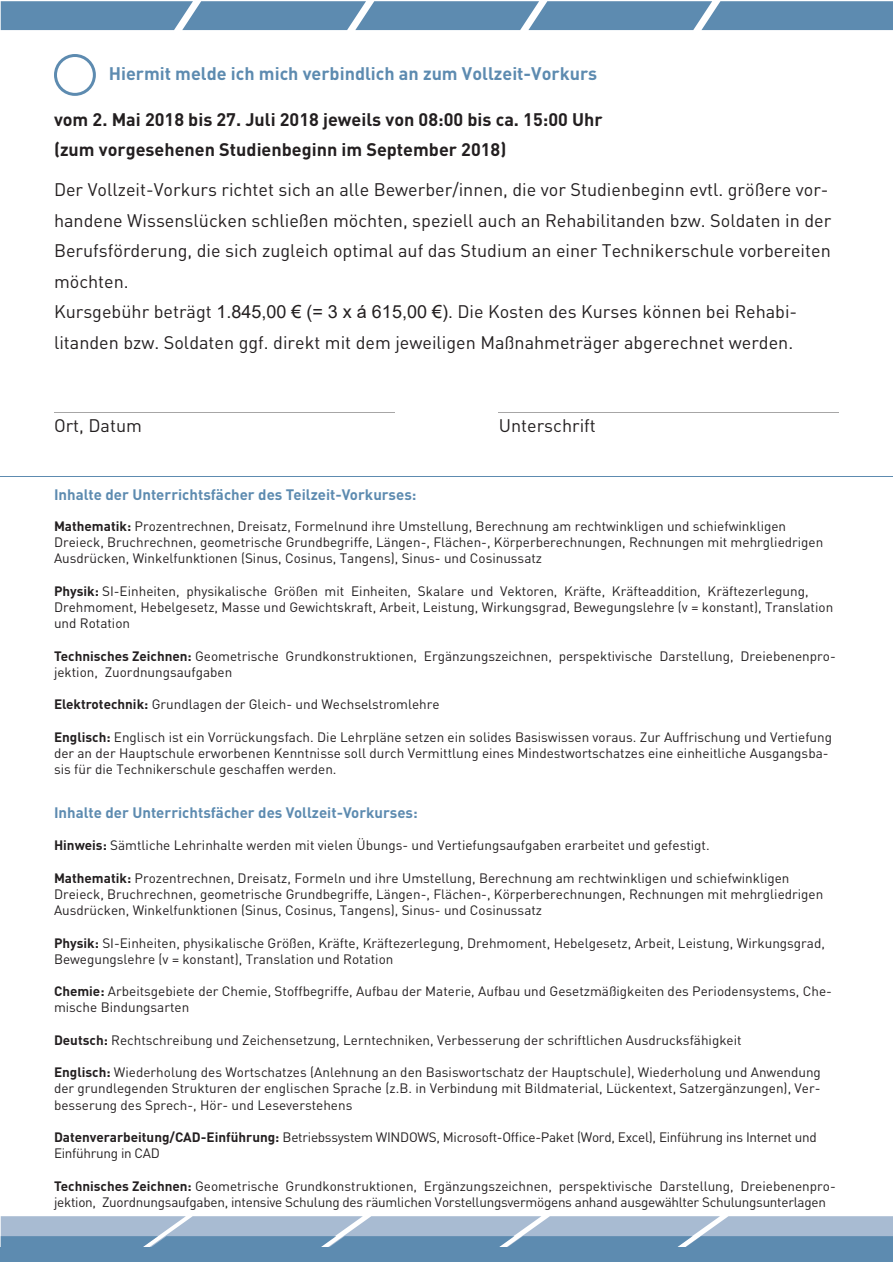
<style>
.page{position:relative;width:893px;height:1263px;background:#fff}
.page>*{position:absolute;margin:0;border:0;box-sizing:border-box;transform-origin:0 0}
.t1{font:18px/30.6px "DIN";color:#231f20}
.t2{font:700 18px/30.6px "DIN";color:#231f20}
.t3{font:700 18px "DIN";color:#5d8bb0}
.t4{font:700 15px "DIN";color:#5d8bb0}
.t5{font:13.5px/16.2px "DIN";color:#231f20}
.t6{font:13.5px/16.2px "DIN";letter-spacing:-.02em;color:#231f20}
.s1{font-family:"Arial"}
.s2{font-weight:700}
</style>
<div class="page">
<svg style="left:0;top:1216px;width:893px;height:38px;background:#92adc8"></svg>
<div style="left:1px;top:1247px;width:892px;height:15px;background:#5d8bb0"></div>
<svg style="left:0;top:1px;width:893px;height:29px;background:#6490b3"></svg>
<div style="left:54px;top:54px;width:42px;height:42px;border:3px solid #5d8bb0;border-radius:50%"></div>
<hr style="left:499px;top:412px;width:340px;height:1px;background:#231f20">
<hr style="left:54px;top:412px;width:340px;height:1px;background:#231f20">
<hr style="left:0;top:476px;width:893px;height:1px;background:#5d8bb0">
<h1 class="t3" style="left:109px;top:62px;width:490px">Hiermit melde ich mich verbindlich an zum Vollzeit-Vorkurs</h1>
<h1 class="t2" style="left:54px;top:103px;width:550px">vom 2. Mai 2018 bis 27. Juli 2018 jeweils von 08:00 bis ca. 15:00 Uhr (zum vorgesehenen Studienbeginn im September 2018)</h1>
<p class="t1" style="left:54px;top:174px;width:779px">Der Vollzeit-Vorkurs richtet sich an alle Bewerber/innen, die vor Studienbeginn evtl. größere vor&shy;handene Wissenslücken schließen möchten, speziell auch an Rehabilitanden bzw. Soldaten in der Berufsförderung, die sich zugleich optimal auf das Studium an einer Technikerschule vorbereiten möchten.<br>Kursgebühr beträgt <span class="s1">1.845,00 € (= 3 x á 615,00 €)</span>. Die Kosten des Kurses können bei Rehabi&shy;litanden bzw. Soldaten ggf. direkt mit dem jeweiligen Maßnahmeträger abgerechnet werden.</p>
<h1 class="t1" style="left:54px;top:410px;width:89px">Ort, Datum</h1>
<h1 class="t1" style="left:499px;top:410px;width:99px">Unterschrift</h1>
<p class="t4" style="left:54px;top:485px;width:364px">Inhalte der Unterrichtsfächer des Teilzeit-Vorkurses:</p>
<p class="t5" style="left:54px;top:518px;width:771px"><span class="s2">Mathematik:</span> Prozentrechnen, Dreisatz, Formelnund ihre Umstellung, Berechnung am rechtwinkligen und schiefwinkligen<br>Dreieck, Bruchrechnen, geometrische Grundbegriffe, Längen-, Flächen-, Körperberechnungen, Rechnungen mit mehrgliedrigen<br>Ausdrücken, Winkelfunktionen (Sinus, Cosinus, Tangens), Sinus- und Cosinussatz</p>
<p class="t5" style="left:54px;top:583px;width:781px"><span class="s2">Physik:</span> SI-Einheiten, physikalische Größen mit Einheiten, Skalare und Vektoren, Kräfte, Kräfteaddition, Kräftezerlegung,<br>Drehmoment, Hebelgesetz, Masse und Gewichtskraft, Arbeit, Leistung, Wirkungsgrad, Bewegungslehre (v = konstant), Translation und Rotation</p>
<p class="t5" style="left:54px;top:647px;width:783px"><span class="s2">Technisches Zeichnen:</span> Geometrische Grundkonstruktionen, Ergänzungszeichnen, perspektivische Darstellung, Dreiebenenpro&shy;jektion, Zuordnungsaufgaben</p>
<p class="t5" style="left:54px;top:696px;width:387px"><span class="s2">Elektrotechnik:</span> Grundlagen der Gleich- und Wechselstromlehre</p>
<p class="t5" style="left:54px;top:728px;width:780px"><span class="s2">Englisch:</span> Englisch ist ein Vorrückungsfach. Die Lehrpläne setzen ein solides Basiswissen voraus. Zur Auffrischung und Vertiefung der an der Hauptschule erworbenen Kenntnisse soll durch Vermittlung eines Mindestwortschatzes eine einheitliche Ausgangsba&shy;sis für die Technikerschule geschaffen werden.</p>
<p class="t4" style="left:54px;top:803px;width:365px">Inhalte der Unterrichtsfächer des Vollzeit-Vorkurses:</p>
<p class="t5" style="left:54px;top:837px;width:657px"><span class="s2">Hinweis:</span> Sämtliche Lehrinhalte werden mit vielen Übungs- und Vertiefungsaufgaben erarbeitet und gefestigt.</p>
<p class="t5" style="left:54px;top:869px;width:771px"><span class="s2">Mathematik:</span> Prozentrechnen, Dreisatz, Formeln und ihre Umstellung, Berechnung am rechtwinkligen und schiefwinkligen<br>Dreieck, Bruchrechnen, geometrische Grundbegriffe, Längen-, Flächen-, Körperberechnungen, Rechnungen mit mehrgliedrigen<br>Ausdrücken, Winkelfunktionen (Sinus, Cosinus, Tangens), Sinus- und Cosinussatz</p>
<p class="t5" style="left:54px;top:934px;width:772px"><span class="s2">Physik:</span> SI-Einheiten, physikalische Größen, Kräfte, Kräftezerlegung, Drehmoment, Hebelgesetz, Arbeit, Leistung, Wirkungsgrad,<br>Bewegungslehre (v = konstant), Translation und Rotation</p>
<p class="t5" style="left:54px;top:983px;width:779px"><span class="s2">Chemie:</span> Arbeitsgebiete der Chemie, Stoffbegriffe, Aufbau der Materie, Aufbau und Gesetzmäßigkeiten des Periodensystems, Che&shy;mische Bindungsarten</p>
<p class="t5" style="left:54px;top:1031px;width:689px"><span class="s2">Deutsch:</span> Rechtschreibung und Zeichensetzung, Lerntechniken, Verbesserung der schriftlichen Ausdrucksfähigkeit</p>
<p class="t5" style="left:54px;top:1064px;width:768px;text-align:justify"><span class="s2">Englisch:</span> Wiederholung des Wortschatzes (Anlehnung an den Basiswortschatz der Hauptschule), Wiederholung und Anwendung der grundlegenden Strukturen der englischen Sprache (z.B. in Verbindung mit Bildmaterial, Lückentext, Satzergänzungen), Ver&shy;besserung des Sprech-, Hör- und Leseverstehens</p>
<p class="t6" style="left:54px;top:1129px;width:764px"><span class="s2">Datenverarbeitung/CAD-Einführung:</span> Betriebssystem WINDOWS, Microsoft-Office-Paket (Word, Excel), Einführung ins Internet und<br>Einführung in CAD</p>
<p class="t6" style="left:54px;top:1177px;width:783px"><span class="s2">Technisches Zeichnen:</span> Geometrische Grundkonstruktionen, Ergänzungszeichnen, perspektivische Darstellung, Dreiebenenpro&shy;jektion, Zuordnungsaufgaben, intensive Schulung des räumlichen Vorstellungsvermögens anhand ausgewählter Schulungsunterlagen</p>
</div>
